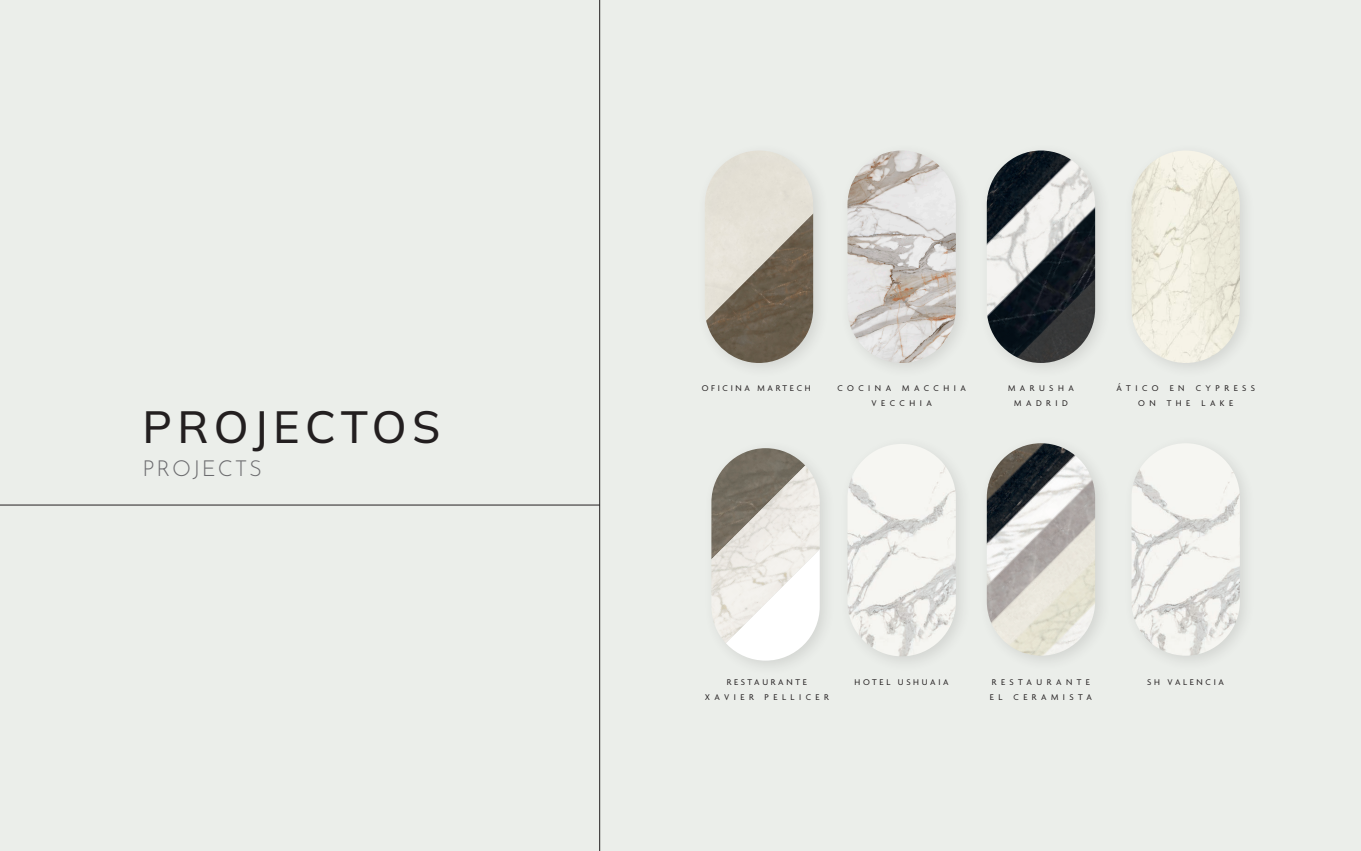
<style>
.page{position:relative;width:1361px;height:851px;background:#fff}
.page>*{position:absolute;margin:0;border:0;box-sizing:border-box;transform-origin:0 0}
.t1{font:500 45px "Mulish";letter-spacing:.115em;color:#231f20}
.t2{font:100 22px "Josefin Sans";letter-spacing:.08em;color:#6b6b6e}
.t3{font:9px/15px "Agenda";letter-spacing:.5em;color:#231f20;text-align:center}
.t4{font:9px "Agenda";letter-spacing:.3em;color:#231f20}
.t5{font:9px/15px "Agenda";letter-spacing:.475em;color:#231f20;text-align:center}
</style>
<div class="page">
<div style="left:0;top:0;width:1361px;height:850px;background:#ebeeea"></div>
<hr style="left:0;top:505px;width:600px;height:1px;background:#231f20">
<hr style="left:599px;top:0;width:1px;height:850px;background:#231f20">
<div style="left:839px;top:142px;width:133px;height:237px;background:#231f20;opacity:.12"></div>
<img style="left:847px;top:150px;width:109px;height:213px;border-radius:54px">
<div style="left:978px;top:435px;width:133px;height:236px;background:#231f20;opacity:.12"></div>
<img style="left:987px;top:443px;width:108px;height:212px;border-radius:54px">
<div style="left:839px;top:435px;width:133px;height:237px;background:#231f20;opacity:.12"></div>
<img style="left:847px;top:444px;width:109px;height:212px;border-radius:54px">
<img style="left:1131px;top:151px;width:109px;height:212px">
<div style="left:1123px;top:435px;width:133px;height:236px;background:#231f20;opacity:.12"></div>
<img style="left:1131px;top:443px;width:109px;height:212px">
<div style="left:696px;top:142px;width:133px;height:237px;background:#231f20;opacity:.12"></div>
<img style="left:706px;top:320px;width:107px;height:43px">
<img style="left:705px;top:150px;width:108px;height:170px">
<img style="left:726px;top:448px;width:79px;height:17px">
<img style="left:711px;top:465px;width:109px;height:131px">
<svg style="left:713px;top:501px;width:107px;height:159px"></svg>
<div style="left:978px;top:142px;width:133px;height:237px;background:#231f20;opacity:.12"></div>
<img style="left:987px;top:150px;width:108px;height:213px;border-radius:54px">
<p class="t1" style="left:142px;top:395px;width:299px">PROJECTOS</p>
<p class="t2" style="left:142px;top:451px;width:121px">PROJECTS</p>
<p class="t4" style="left:702px;top:383px;width:110px">OFICINA MARTECH</p>
<p class="t3" style="left:1008px;top:381px;width:67px">MARUSHA<br>MADRID</p>
<p class="t3" style="left:837px;top:381px;width:130px">COCINA MACCHIA<br>VECCHIA</p>
<p class="t3" style="left:1116px;top:381px;width:140px">ÁTICO EN CYPRESS<br>ON THE LAKE</p>
<p class="t5" style="left:705px;top:675px;width:125px">RESTAURANTE<br>XAVIER PELLICER</p>
<p class="t4" style="left:854px;top:677px;width:96px">HOTEL USHUAIA</p>
<p class="t3" style="left:990px;top:675px;width:104px;text-align:left">RESTAURANTE<br>EL CERAMISTA</p>
<p class="t4" style="left:1147px;top:676px;width:78px">SH VALENCIA</p>
</div>
